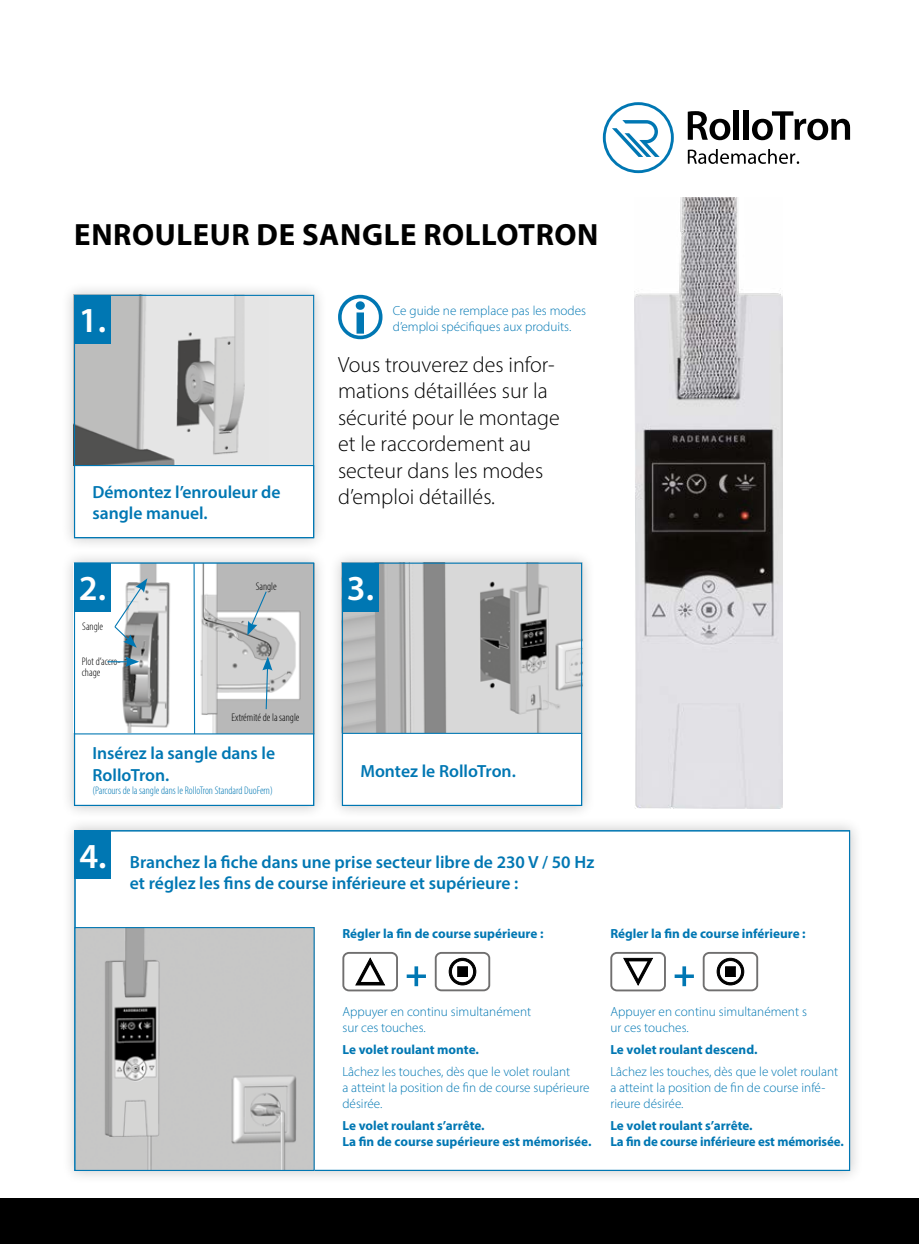
<style>
.page{position:relative;width:919px;height:1244px;background:#fff}
.page>*{position:absolute;margin:0;border:0;box-sizing:border-box;transform-origin:0 0}
.t1{font:600 35.32px "Myriad Pro";color:#fff}
.t2{font:700 30.82px "Myriad Pro";letter-spacing:.02em;color:#000}
.t3{font:300 22.05px/26.3px "Myriad Pro";color:#000}
.t4{font:600 17.55px/21.2px "Myriad Pro";color:#0077b3}
.t5{font:300 13.28px/15.8px "Myriad Pro";color:#0077b3}
.t6{font:700 13.28px/15.8px "Myriad Pro";color:#0077b3}
.t7{font:300 condensed 11.03px "Myriad Pro";color:#0077b3}
.t8{font:300 condensed 11.03px/11px "Myriad Pro";color:#000}
</style>
<div class="page">
<div style="left:0;top:1198px;width:918px;height:46px;background:#000"></div>
<img style="left:634px;top:197px;width:148px;height:611px">
<svg style="left:687px;top:111px;width:43px;height:29px"></svg>
<div style="left:733px;top:110px;width:5px;height:30px;background:#000"></div>
<div style="left:743px;top:110px;width:5px;height:30px;background:#000"></div>
<svg style="left:752px;top:111px;width:98px;height:29px"></svg>
<svg style="left:687px;top:149px;width:112px;height:15px"></svg>
<svg style="left:602px;top:102px;width:71px;height:71px"></svg>
<svg style="left:338px;top:295px;width:44px;height:44px"></svg>
<div style="left:61px;top:282px;width:266px;height:269px;background:#000;opacity:.2"></div>
<div style="left:74px;top:295px;width:239px;height:243px;background:#fff"></div>
<div style="left:61px;top:549px;width:266px;height:270px;background:#000;opacity:.2"></div>
<div style="left:74px;top:563px;width:239px;height:242px;background:#fff"></div>
<div style="left:329px;top:549px;width:266px;height:270px;background:#000;opacity:.2"></div>
<div style="left:342px;top:563px;width:239px;height:242px;background:#fff"></div>
<div style="left:61px;top:817px;width:802px;height:367px;background:#000;opacity:.2"></div>
<div style="left:75px;top:831px;width:774px;height:339px;background:#fff"></div>
<div style="left:74px;top:830px;width:37px;height:49px;background:#0077b3"></div>
<img style="left:76px;top:564px;width:236px;height:169px">
<div style="left:74px;top:563px;width:37px;height:48px;background:#0077b3"></div>
<hr style="left:74px;top:733px;width:240px;height:1px;background:#0077b3">
<img style="left:76px;top:297px;width:236px;height:168px">
<hr style="left:74px;top:465px;width:240px;height:1px;background:#0077b3">
<div style="left:74px;top:295px;width:240px;height:243px;border:1px solid #0077b3"></div>
<div style="left:74px;top:295px;width:37px;height:48px;background:#0077b3"></div>
<hr style="left:193px;top:563px;width:2px;height:171px;background:#0077b3">
<div style="left:74px;top:562px;width:240px;height:244px;border:1px solid #0077b3"></div>
<img style="left:344px;top:564px;width:236px;height:169px">
<div style="left:342px;top:562px;width:240px;height:244px;border:1px solid #0077b3"></div>
<hr style="left:342px;top:733px;width:240px;height:1px;background:#0077b3">
<div style="left:342px;top:563px;width:37px;height:48px;background:#0077b3"></div>
<div style="left:610px;top:952px;width:56px;height:39px;border:2px solid #706f6f;border-radius:6px"></div>
<svg style="left:623px;top:958px;width:29px;height:27px"></svg>
<div style="left:702px;top:952px;width:56px;height:39px;border:2px solid #706f6f;border-radius:6px"></div>
<div style="left:717px;top:958px;width:26px;height:27px;background:#000;border-radius:50%"></div>
<div style="left:716px;top:958px;width:28px;height:27px;border:1px solid #000;border-radius:50%"></div>
<svg style="left:719px;top:960px;width:22px;height:22px"></svg>
<div style="left:719px;top:960px;width:22px;height:23px;border:1px solid #000;border-radius:50%"></div>
<div style="left:725px;top:967px;width:10px;height:9px;background:#000"></div>
<div style="left:725px;top:966px;width:10px;height:10px;border:1px solid #000"></div>
<svg style="left:674px;top:966px;width:19px;height:20px"></svg>
<img style="left:76px;top:929px;width:236px;height:240px">
<div style="left:74px;top:927px;width:240px;height:244px;border:1px solid #0077b3"></div>
<svg style="left:113px;top:578px;width:34px;height:70px"></svg>
<svg style="left:107px;top:657px;width:32px;height:10px"></svg>
<svg style="left:247px;top:590px;width:20px;height:45px"></svg>
<svg style="left:262px;top:657px;width:10px;height:53px"></svg>
<div style="left:342px;top:952px;width:56px;height:39px;border:2px solid #706f6f;border-radius:6px"></div>
<svg style="left:355px;top:957px;width:30px;height:28px"></svg>
<div style="left:435px;top:952px;width:55px;height:39px;border:2px solid #706f6f;border-radius:6px"></div>
<div style="left:449px;top:958px;width:27px;height:27px;background:#000;border-radius:50%"></div>
<div style="left:449px;top:958px;width:27px;height:27px;border:1px solid #000;border-radius:50%"></div>
<svg style="left:451px;top:960px;width:22px;height:22px"></svg>
<div style="left:451px;top:960px;width:22px;height:23px;border:1px solid #000;border-radius:50%"></div>
<div style="left:457px;top:967px;width:10px;height:9px;background:#000"></div>
<div style="left:457px;top:966px;width:10px;height:10px;border:1px solid #000"></div>
<svg style="left:406px;top:966px;width:20px;height:20px"></svg>
<h2 class="t2" style="left:74px;top:214px;width:525px">ENROULEUR DE SANGLE ROLLOTRON</h2>
<h1 class="t1" style="left:79px;top:298px;width:29px">1.</h1>
<h3 class="t4" style="left:92px;top:481px;width:190px">Démontez l’enrouleur de sangle manuel.</h3>
<h1 class="t1" style="left:79px;top:566px;width:29px">2.</h1>
<p class="t8" style="left:82px;top:621px;width:22px">Sangle</p>
<p class="t8" style="left:82px;top:656px;width:40px">Plot d’accro&shy;chage</p>
<p class="t8" style="left:256px;top:580px;width:22px">Sangle</p>
<p class="t8" style="left:231px;top:711px;width:70px">Extrémité de la sangle</p>
<h3 class="t4" style="left:92px;top:742px;width:184px">Insérez la sangle dans le<br>RolloTron.</h3>
<p class="t7" style="left:92px;top:783px;width:182px">(Parcours de la sangle dans le RolloTron Standard DuoFern)</p>
<p class="t5" style="left:392px;top:302px;width:195px">Ce guide ne remplace pas les modes d’emploi spécifiques aux produits.</p>
<h3 class="t3" style="left:338px;top:351px;width:223px">Vous trouverez des infor&shy;mations détaillées sur la sécurité pour le montage et le raccordement au secteur dans les modes d’emploi détaillés.</h3>
<h1 class="t1" style="left:347px;top:566px;width:29px">3.</h1>
<h3 class="t4" style="left:360px;top:759px;width:157px">Montez le RolloTron.</h3>
<h1 class="t1" style="left:79px;top:833px;width:29px">4.</h1>
<h3 class="t4" style="left:130px;top:851px;width:466px">Branchez la fiche dans une prise secteur libre de 230 V / 50 Hz et réglez les fins de course inférieure et supérieure :</h3>
<p class="t6" style="left:342px;top:925px;width:202px">Régler la fin de course supérieure :</p>
<p class="t6" style="left:610px;top:925px;width:197px">Régler la fin de course inférieure :</p>
<p class="t5" style="left:342px;top:1003px;width:190px">Appuyer en continu simultanément sur ces touches.</p>
<p class="t6" style="left:342px;top:1041px;width:138px">Le volet roulant monte.</p>
<p class="t5" style="left:342px;top:1063px;width:249px">Lâchez les touches, dès que le volet roulant<br>a atteint la position de fin de course supérieure désirée.</p>
<p class="t6" style="left:342px;top:1117px;width:250px">Le volet roulant s’arrête.<br>La fin de course supérieure est mémorisée.</p>
<p class="t5" style="left:610px;top:1003px;width:198px">Appuyer en continu simultanément s ur ces touches.</p>
<p class="t6" style="left:610px;top:1041px;width:149px">Le volet roulant descend.</p>
<p class="t5" style="left:610px;top:1063px;width:229px">Lâchez les touches, dès que le volet roulant a atteint la position de fin de course infé&shy;rieure désirée.</p>
<p class="t6" style="left:610px;top:1117px;width:235px">Le volet roulant s’arrête.<br>La fin de course inférieure est mémorisée.</p>
</div>
